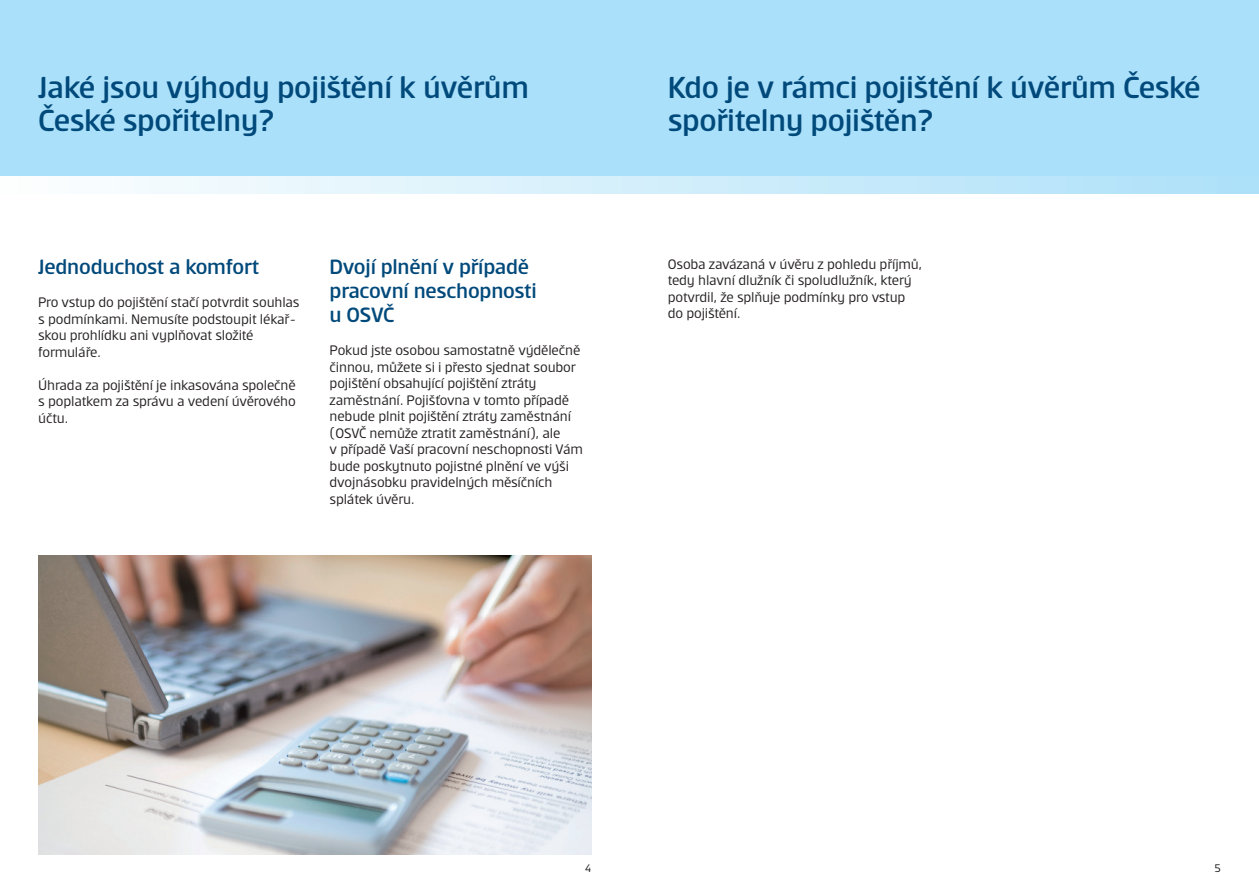
<style>
.page{position:relative;width:1259px;height:893px;background:#fff}
.page>*{position:absolute;margin:0;border:0;box-sizing:border-box;transform-origin:0 0}
.t1{font:500 33px/33px "Erste";letter-spacing:-.015em;color:#00497b}
.t2{font:500 22.5px/24px "Erste";letter-spacing:-.01em;color:#00497b}
.t3{font:15px/16.5px "Erste";letter-spacing:-.01em;color:#231f20}
.t4{font:12px "Erste";color:#231f20}
</style>
<div class="page">
<div style="left:629px;top:0;width:630px;height:193px;background:#aae0f9"></div>
<div style="left:629px;top:176px;width:630px;height:17px;background:linear-gradient(to right,#d5effb,#ade0f9)"></div>
<div style="left:0;top:0;width:629px;height:193px;background:#aae0f9"></div>
<div style="left:0;top:176px;width:629px;height:17px;background:linear-gradient(to right,#fefefe,#d4effb)"></div>
<img style="left:38px;top:556px;width:553px;height:299px">
<h1 class="t1" style="left:38px;top:70px;width:492px">Jaké jsou výhody pojištění k úvěrům<br>České spořitelny?</h1>
<h2 class="t2" style="left:38px;top:254px;width:223px">Jednoduchost a komfort</h2>
<p class="t3" style="left:38px;top:294px;width:263px">Pro vstup do pojištění stačí potvrdit souhlas s podmínkami. Nemusíte podstoupit lékař&shy;skou prohlídku ani vyplňovat složité formuláře.</p>
<p class="t3" style="left:38px;top:376px;width:259px;text-align:justify">Úhrada za pojištění je inkasována společně s poplatkem za správu a vedení úvěrového účtu.</p>
<h2 class="t2" style="left:330px;top:254px;width:209px">Dvojí plnění v případě pracovní neschopnosti u OSVČ</h2>
<p class="t3" style="left:330px;top:342px;width:255px">Pokud jste osobou samostatně výdělečně činnou, můžete si i přesto sjednat soubor pojištění obsahující pojištění ztráty zaměstnání. Pojišťovna v tomto případě nebude plnit pojištění ztráty zaměstnání (OSVČ nemůže ztratit zaměstnání), ale<br>v případě Vaší pracovní neschopnosti Vám bude poskytnuto pojistné plnění ve výši dvojnásobku pravidelných měsíčních splátek úvěru.</p>
<h1 class="t1" style="left:668px;top:70px;width:534px">Kdo je v rámci pojištění k úvěrům České spořitelny pojištěn?</h1>
<p class="t3" style="left:668px;top:255px;width:256px">Osoba zavázaná v úvěru z pohledu příjmů, tedy hlavní dlužník či spoludlužník, který potvrdil, že splňuje podmínky pro vstup do pojištění.</p>
<p class="t4" style="left:585px;top:861px;width:7px">4</p>
<p class="t4" style="left:1214px;top:861px;width:7px">5</p>
</div>
